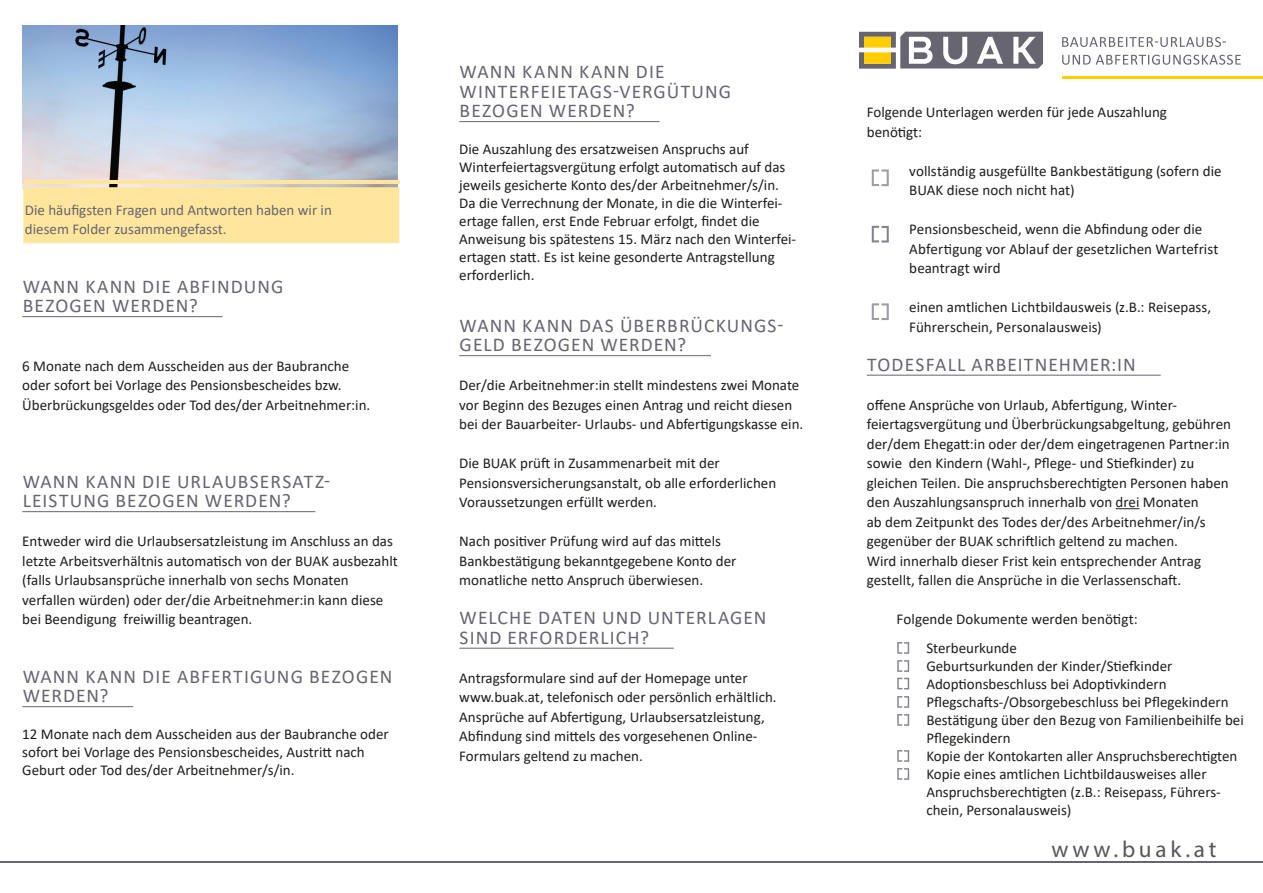
<style>
.page{position:relative;width:1263px;height:893px;background:#fff}
.page>*{position:absolute;margin:0;border:0;box-sizing:border-box;transform-origin:0 0}
.t1{font:23.25px "Myriad Pro";letter-spacing:.16em;color:#575756}
.t2{font:19.5px/19.5px "Calibri";letter-spacing:.055em;color:#666570}
.t3{font:15px/19.5px "Calibri";color:#1d1d1b}
.t4{font:15px/19.5px "Calibri";color:#666570}
</style>
<div class="page">
<svg style="left:22px;top:25px;width:376px;height:1px"></svg>
<svg style="left:1062px;top:55px;width:179px;height:10px"></svg>
<svg style="left:1062px;top:37px;width:164px;height:10px"></svg>
<svg style="left:859px;top:32px;width:184px;height:37px"></svg>
<hr style="left:1062px;top:76px;width:201px;height:2px;background:#ffcd00">
<hr style="left:0;top:861px;width:1263px;height:1px;background:#666570">
<div style="left:16px;top:193px;width:391px;height:56px;background:linear-gradient(to right,#fffefa,#fffefa)"></div>
<hr style="left:22px;top:316px;width:201px;height:1px;background:#666570">
<hr style="left:22px;top:511px;width:293px;height:1px;background:#666570">
<hr style="left:22px;top:706px;width:111px;height:1px;background:#666570">
<hr style="left:459px;top:121px;width:200px;height:1px;background:#666570">
<hr style="left:459px;top:355px;width:252px;height:1px;background:#666570">
<hr style="left:459px;top:648px;width:215px;height:1px;background:#666570">
<hr style="left:867px;top:375px;width:294px;height:1px;background:#666570">
<svg style="left:1116px;top:508px;width:23px;height:1px"></svg>
<svg style="left:897px;top:642px;width:12px;height:12px"></svg>
<svg style="left:897px;top:660px;width:12px;height:12px"></svg>
<svg style="left:897px;top:678px;width:12px;height:11px"></svg>
<svg style="left:897px;top:696px;width:12px;height:12px"></svg>
<svg style="left:897px;top:714px;width:12px;height:12px"></svg>
<svg style="left:897px;top:750px;width:12px;height:12px"></svg>
<svg style="left:897px;top:768px;width:12px;height:12px"></svg>
<svg style="left:872px;top:303px;width:17px;height:17px"></svg>
<svg style="left:872px;top:169px;width:17px;height:17px"></svg>
<svg style="left:872px;top:226px;width:17px;height:17px"></svg>
<img style="left:22px;top:26px;width:376px;height:162px">
<div style="left:23px;top:187px;width:376px;height:56px;background:#ffe69c;border:2px solid #ffe69c"></div>
<hr style="left:24px;top:180px;width:375px;height:3px;background:#ffe69c">
<p class="t4" style="left:25px;top:199px;width:309px">Die häufigsten Fragen und Antworten haben wir in diesem Folder zusammengefasst.</p>
<h2 class="t2" style="left:23px;top:276px;width:262px">WANN KANN DIE ABFINDUNG<br>BEZOGEN WERDEN?</h2>
<p class="t3" style="left:22px;top:355px;width:350px">6 Monate nach dem Ausscheiden aus der Baubranche oder sofort bei Vorlage des Pensionsbescheides bzw.<br>Überbrückungsgeldes oder Tod des/der Arbeitnehmer:in.</p>
<h2 class="t2" style="left:23px;top:471px;width:309px">WANN KANN DIE URLAUBSERSATZ-<br>LEISTUNG BEZOGEN WERDEN?</h2>
<p class="t3" style="left:22px;top:531px;width:377px">Entweder wird die Urlaubsersatzleistung im Anschluss an das letzte Arbeitsverhältnis automatisch von der BUAK ausbezahlt (falls Urlaubsansprüche innerhalb von sechs Monaten verfallen würden) oder der/die Arbeitnehmer:in kann diese bei Beendigung freiwillig beantragen.</p>
<h2 class="t2" style="left:23px;top:666px;width:371px">WANN KANN DIE ABFERTIGUNG BEZOGEN<br>WERDEN?</h2>
<p class="t3" style="left:22px;top:725px;width:368px;line-height:18px">12 Monate nach dem Ausscheiden aus der Baubranche oder sofort bei Vorlage des Pensionsbescheides, Austritt nach<br>Geburt oder Tod des/der Arbeitnehmer/s/in.</p>
<h2 class="t2" style="left:460px;top:61px;width:273px">WANN KANN KANN DIE<br>WINTERFEIETAGS-VERGÜTUNG<br>BEZOGEN WERDEN?</h2>
<p class="t3" style="left:459px;top:140px;width:338px;line-height:18px">Die Auszahlung des ersatzweisen Anspruchs auf Winterfeiertagsvergütung erfolgt automatisch auf das jeweils gesicherte Konto des/der Arbeitnehmer/s/in.<br>Da die Verrechnung der Monate, in die die Winterfei&shy;ertage fallen, erst Ende Februar erfolgt, findet die Anweisung bis spätestens 15. März nach den Winterfei&shy;ertagen statt. Es ist keine gesonderte Antragstellung erforderlich.</p>
<h2 class="t2" style="left:460px;top:315px;width:325px">WANN KANN DAS ÜBERBRÜCKUNGS-<br>GELD BEZOGEN WERDEN?</h2>
<p class="t3" style="left:459px;top:375px;width:346px">Der/die Arbeitnehmer:in stellt mindestens zwei Monate vor Beginn des Bezuges einen Antrag und reicht diesen bei der Bauarbeiter- Urlaubs- und Abfertigungskasse ein.</p>
<p class="t3" style="left:459px;top:453px;width:318px">Die BUAK prüft in Zusammenarbeit mit der<br>Pensionsversicherungsanstalt, ob alle erforderlichen<br>Voraussetzungen erfüllt werden.</p>
<p class="t3" style="left:459px;top:531px;width:279px">Nach positiver Prüfung wird auf das mittels<br>Bankbestätigung bekanntgegebene Konto der monatliche netto Anspruch überwiesen.</p>
<h2 class="t2" style="left:460px;top:607px;width:308px">WELCHE DATEN UND UNTERLAGEN<br>SIND ERFORDERLICH?</h2>
<p class="t3" style="left:459px;top:667px;width:319px">Antragsformulare sind auf der Homepage unter www.buak.at, telefonisch oder persönlich erhältlich.<br>Ansprüche auf Abfertigung, Urlaubsersatzleistung, Abfindung sind mittels des vorgesehenen Online-Formulars geltend zu machen.</p>
<p class="t3" style="left:867px;top:102px;width:302px">Folgende Unterlagen werden für jede Auszahlung benötigt:</p>
<p class="t3" style="left:909px;top:160px;width:314px">vollständig ausgefüllte Bankbestätigung (sofern die<br>BUAK diese noch nicht hat)</p>
<p class="t3" style="left:909px;top:219px;width:311px">Pensionsbescheid, wenn die Abfindung oder die<br>Abfertigung vor Ablauf der gesetzlichen Wartefrist beantragt wird</p>
<p class="t3" style="left:909px;top:297px;width:303px">einen amtlichen Lichtbildausweis (z.B.: Reisepass,<br>Führerschein, Personalausweis)</p>
<h2 class="t2" style="left:867px;top:354px;width:270px">TODESFALL ARBEITNEHMER:IN</h2>
<p class="t3" style="left:867px;top:394px;width:366px">offene Ansprüche von Urlaub, Abfertigung, Winter&shy;feiertagsvergütung und Überbrückungsabgeltung, gebühren der/dem Ehegatt:in oder der/dem eingetragenen Partner:in sowie den Kindern (Wahl-, Pflege- und Stiefkinder) zu gleichen Teilen. Die anspruchsberechtigten Personen haben den Auszahlungsanspruch innerhalb von drei Monaten<br>ab dem Zeitpunkt des Todes der/des Arbeitnehmer/in/s gegenüber der BUAK schriftlich geltend zu machen.<br>Wird innerhalb dieser Frist kein entsprechender Antrag gestellt, fallen die Ansprüche in die Verlassenschaft.</p>
<p class="t3" style="left:926px;top:604px;width:213px;line-height:28.7px;text-indent:-30px">Folgende Dokumente werden benötigt:<br>Sterbeurkunde</p>
<p class="t3" style="left:926px;top:656px;width:319px;line-height:18px">Geburtsurkunden der Kinder/Stiefkinder Adoptionsbeschluss bei Adoptivkindern Pflegschafts-/Obsorgebeschluss bei Pflegekindern Bestätigung über den Bezug von Familienbeihilfe bei Pflegekindern<br>Kopie der Kontokarten aller Anspruchsberechtigten Kopie eines amtlichen Lichtbildausweises aller Anspruchsberechtigten (z.B.: Reisepass, Führers&shy;chein, Personalausweis)</p>
<h1 class="t1" style="left:1051px;top:835px;width:166px">www.buak.at</h1>
</div>
